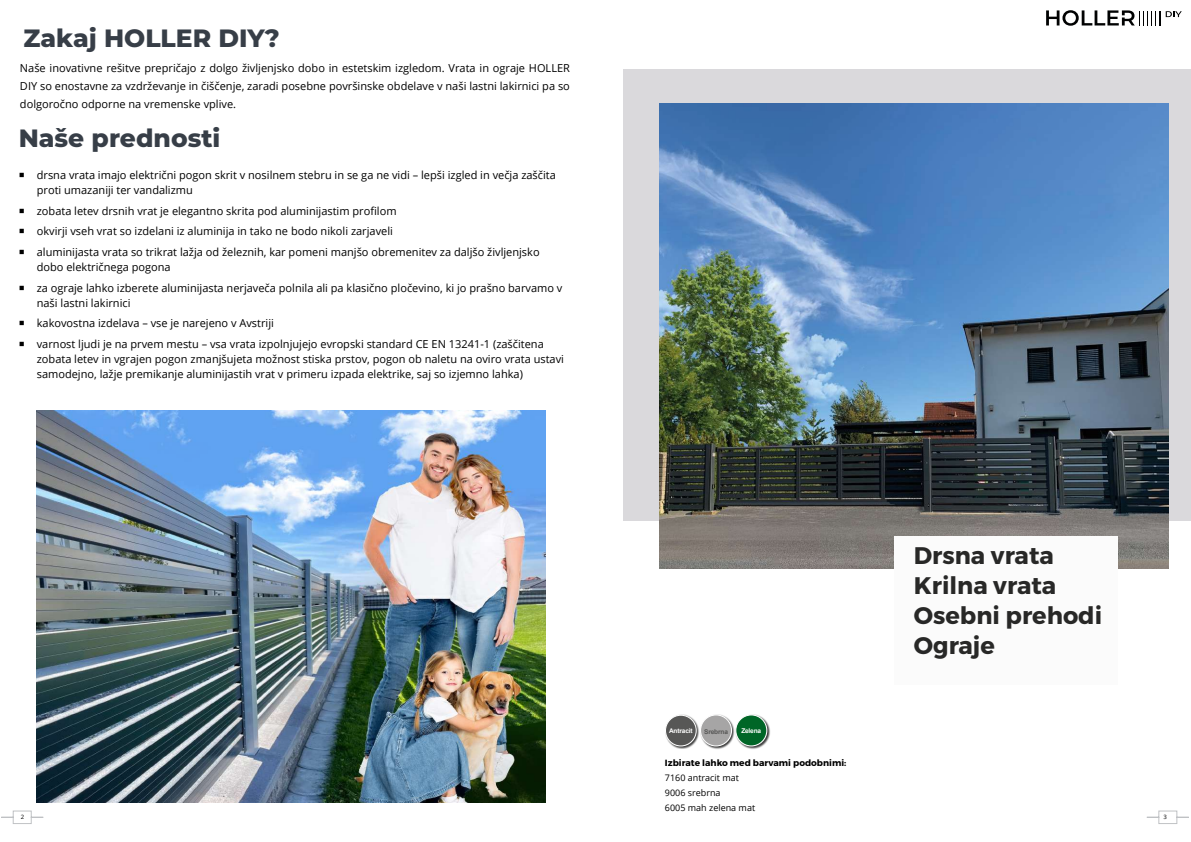
<style>
.page{position:relative;width:1191px;height:842px;background:#fff}
.page>*{position:absolute;margin:0;border:0;box-sizing:border-box;transform-origin:0 0}
.t1{font:800 25px "Montserrat";color:#373e47}
.t2{font:700 24px/30px "Montserrat";color:#282827}
.t3{font:11px/20.7px "Open Sans";color:#000}
.t4{font:9px/15px "Open Sans";color:#000}
.t5{font:700 9px "Montserrat";color:#000}
.t6{font:700 6.5px "Arial";letter-spacing:-.02em;color:#fff}
.t7{font:700 6.5px "Arial";letter-spacing:-.02em;color:#575756}
.t8{font:6px "Open Sans";color:#000}
</style>
<div class="page">
<svg style="left:1046px;top:10px;width:135px;height:16px"></svg>
<svg style="left:1146px;top:810px;width:43px;height:14px"></svg>
<svg style="left:1px;top:810px;width:43px;height:14px"></svg>
<div style="left:624px;top:69px;width:567px;height:452px;background:#dad9dc"></div>
<img style="left:659px;top:104px;width:509px;height:465px">
<div style="left:894px;top:536px;width:224px;height:149px;background:#fbfbfb"></div>
<img style="left:37px;top:411px;width:508px;height:392px">
<div style="left:664px;top:714px;width:35px;height:35px;background:#000;opacity:.75"></div>
<div style="left:665px;top:715px;width:31px;height:31px;background:#575756;border-radius:50%"></div>
<div style="left:665px;top:715px;width:31px;height:31px;border:1px solid #fff;border-radius:50%"></div>
<div style="left:700px;top:714px;width:35px;height:35px;background:#000;opacity:.75"></div>
<div style="left:700px;top:715px;width:31px;height:31px;background:#a6a5a5;border-radius:50%"></div>
<div style="left:700px;top:714px;width:32px;height:32px;border:1px solid #fff;border-radius:50%"></div>
<div style="left:735px;top:714px;width:35px;height:35px;background:#000;opacity:.75"></div>
<div style="left:736px;top:715px;width:31px;height:31px;background:#006627;border-radius:50%"></div>
<div style="left:735px;top:714px;width:32px;height:32px;border:1px solid #fff;border-radius:50%"></div>
<h1 class="t1" style="left:23px;top:20px;width:258px">Zakaj HOLLER DIY?</h1>
<p class="t3" style="left:20px;top:59px;width:551px;line-height:18px;text-align:justify">Naše inovativne rešitve prepričajo z dolgo življenjsko dobo in estetskim izgledom. Vrata in ograje HOLLER DIY so enostavne za vzdrževanje in čiščenje, zaradi posebne površinske obdelave v naši lastni lakirnici pa so dolgoročno odporne na vremenske vplive.</p>
<h1 class="t1" style="left:19px;top:120px;width:203px">Naše prednosti</h1>
<p class="t3" style="left:37px;top:167px;width:520px;line-height:15px">drsna vrata imajo električni pogon skrit v nosilnem stebru in se ga ne vidi – lepši izgled in večja zaščita proti umazaniji ter vandalizmu</p>
<p class="t3" style="left:37px;top:200px;width:504px">zobata letev drsnih vrat je elegantno skrita pod aluminijastim profilom<br>okvirji vseh vrat so izdelani iz aluminija in tako ne bodo nikoli zarjaveli<br>aluminijasta vrata so trikrat lažja od železnih, kar pomeni manjšo obremenitev za daljšo življenjsko</p>
<p class="t3" style="left:37px;top:256px;width:527px">dobo električnega pogona<br>za ograje lahko izberete aluminijasta nerjaveča polnila ali pa klasično pločevino, ki jo prašno barvamo v</p>
<p class="t3" style="left:37px;top:292px;width:508px">naši lastni lakirnici<br>kakovostna izdelava – vse je narejeno v Avstriji<br>varnost ljudi je na prvem mestu – vsa vrata izpolnjujejo evropski standard CE EN 13241-1 (zaščitena</p>
<p class="t3" style="left:37px;top:351px;width:529px;line-height:15px">zobata letev in vgrajen pogon zmanjšujeta možnost stiska prstov, pogon ob naletu na oviro vrata ustavi samodejno, lažje premikanje aluminijastih vrat v primeru izpada elektrike, saj so izjemno lahka)</p>
<p class="t6" style="left:669px;top:726px;width:25px">Antracit</p>
<p class="t7" style="left:704px;top:727px;width:25px">Srebrna</p>
<p class="t6" style="left:741px;top:727px;width:21px">Zelena</p>
<p class="t5" style="left:665px;top:757px;width:183px">Izbirate lahko med barvami podobnimi:</p>
<p class="t4" style="left:665px;top:769px;width:92px">7160 antracit mat<br>9006 srebrna<br>6005 mah zelena mat</p>
<h2 class="t2" style="left:913px;top:541px;width:190px">Drsna vrata<br>Krilna vrata<br>Osebni prehodi<br>Ograje</h2>
<p class="t8" style="left:21px;top:812px;width:5px">2</p>
<p class="t8" style="left:1163px;top:812px;width:5px">3</p>
</div>
